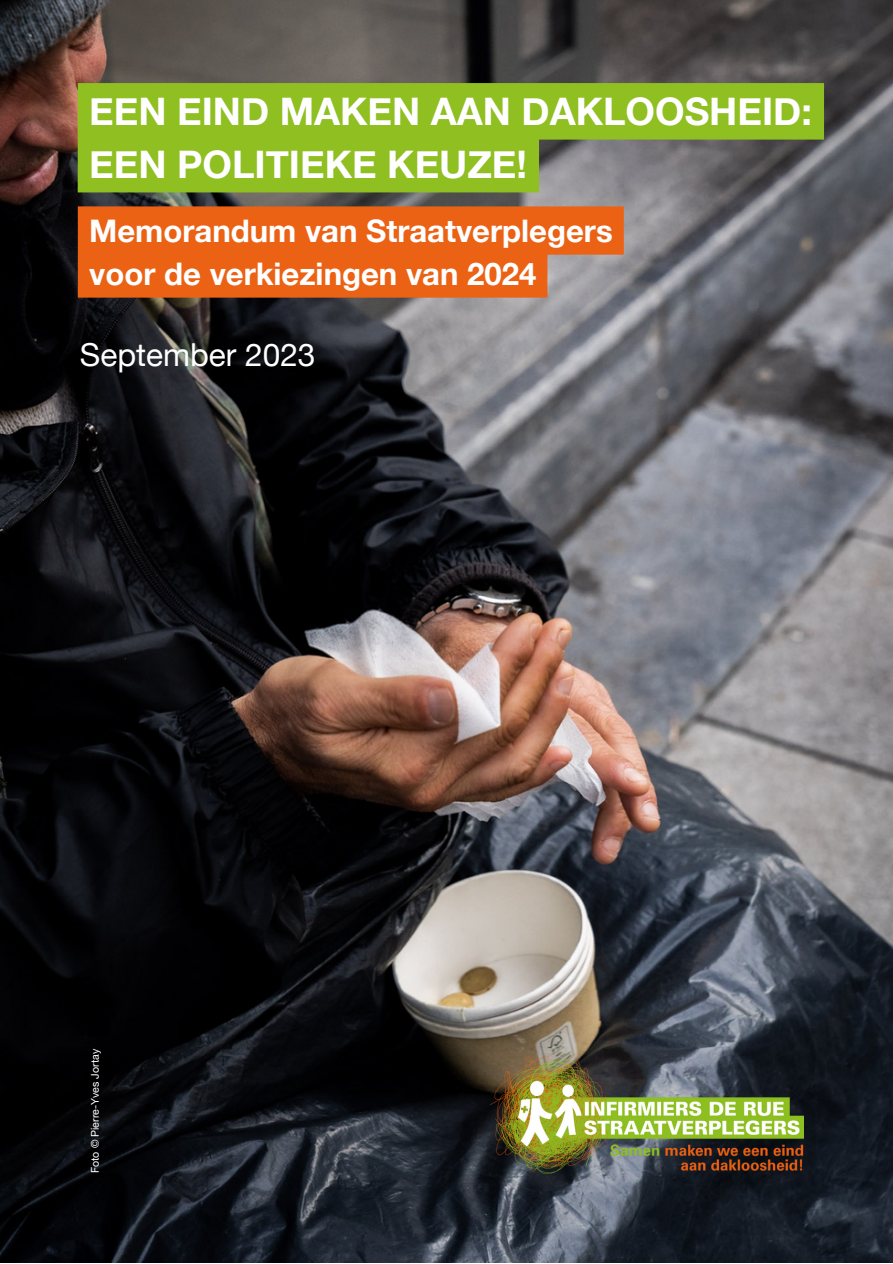
<style>
.page{position:relative;width:893px;height:1264px;background:#fff}
.page>*{position:absolute;margin:0;border:0;box-sizing:border-box;transform-origin:0 0}
.t1{font:700 37.95px "Helvetica Neue";color:#fff}
.t2{font:31.65px "Helvetica Neue";color:#fff}
.t3{font:700 31.05px/42.9px "Helvetica Neue";color:#fff}
.t4{font:10.65px "Helvetica Neue";color:#fff}
</style>
<div class="page">
<img style="left:0;top:0;width:892px;height:1262px">
<img style="left:490px;top:1056px;width:313px;height:116px">
<svg style="left:78px;top:83px;width:746px;height:109px;background:#89b030"></svg>
<svg style="left:78px;top:206px;width:545px;height:91px;background:#e5651e"></svg>
<p class="t1" style="left:89px;top:88px;width:724px">EEN EIND MAKEN AAN DAKLOOSHEID:</p>
<p class="t1" style="left:89px;top:141px;width:439px">EEN POLITIEKE KEUZE!</p>
<p class="t3" style="left:89px;top:208px;width:525px">Memorandum van Straatverplegers voor de verkiezingen van 2024</p>
<p class="t2" style="left:80px;top:336px;width:237px">September 2023</p>
<p class="t4" style="left:89px;top:1173px;width:125px;rotate:-90deg">Foto © Pierre-Yves Jortay</p>
</div>
